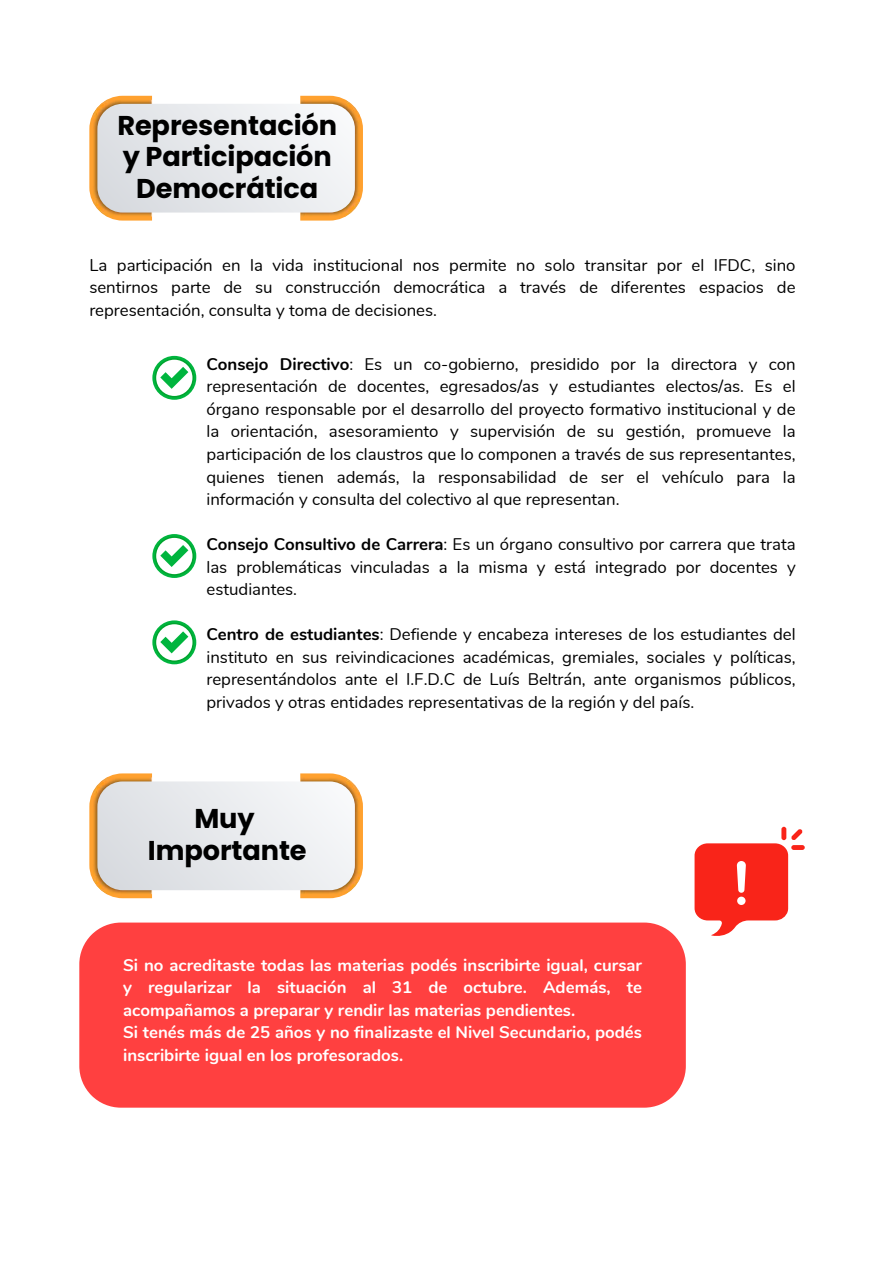
<style>
.page{position:relative;width:894px;height:1264px;background:#fff}
.page>*{position:absolute;margin:0;border:0;box-sizing:border-box;transform-origin:0 0}
.t1{font:700 27.15px/31.5px "Poppins";letter-spacing:-.005em;color:#000;text-align:center}
.t2{font:16.8px/22.5px "Nunito";color:#000;text-align:justify}
.t3{font:700 16.8px/22.5px "Nunito";color:#fff}
.s1{font-weight:700}
</style>
<div class="page">
<svg style="left:89px;top:96px;width:274px;height:124px"></svg>
<img style="left:93px;top:100px;width:266px;height:116px">
<div style="left:97px;top:104px;width:258px;height:108px;background:linear-gradient(to right,#dadce1,#f5f7f8);border-radius:25px"></div>
<svg style="left:89px;top:773px;width:274px;height:125px"></svg>
<img style="left:93px;top:777px;width:266px;height:117px">
<div style="left:97px;top:781px;width:258px;height:109px;background:linear-gradient(to right,#dadce0,#f5f7f8);border-radius:25px"></div>
<svg style="left:152px;top:356px;width:44px;height:44px"></svg>
<svg style="left:152px;top:534px;width:44px;height:44px"></svg>
<svg style="left:152px;top:620px;width:44px;height:44px"></svg>
<div style="left:791px;top:845px;width:13px;height:5px;background:#f92419;border-radius:2px"></div>
<svg style="left:694px;top:829px;width:108px;height:107px"></svg>
<div style="left:79px;top:922px;width:606px;height:185px;background:#ff4040"></div>
<h1 class="t1" style="left:117px;top:109px;width:221px">Representación y Participación<br>Democrática</h1>
<p class="t2" style="left:89px;top:254px;width:707px">La participación en la vida institucional nos permite no solo transitar por el IFDC, sino sentirnos parte de su construcción democrática a través de diferentes espacios de representación, consulta y toma de decisiones.</p>
<p class="t2" style="left:206px;top:353px;width:590px"><span class="s1">Consejo Directivo</span>: Es un co-gobierno, presidido por la directora y con representación de docentes, egresados/as y estudiantes electos/as. Es el órgano responsable por el desarrollo del proyecto formativo institucional y de la orientación, asesoramiento y supervisión de su gestión, promueve la participación de los claustros que lo componen a través de sus representantes, quienes tienen además, la responsabilidad de ser el vehículo para la información y consulta del colectivo al que representan.</p>
<p class="t2" style="left:206px;top:533px;width:590px"><span class="s1">Consejo Consultivo de Carrera</span>: Es un órgano consultivo por carrera que trata las problemáticas vinculadas a la misma y está integrado por docentes y estudiantes.</p>
<p class="t2" style="left:206px;top:623px;width:590px"><span class="s1">Centro de estudiantes</span>: Defiende y encabeza intereses de los estudiantes del instituto en sus reivindicaciones académicas, gremiales, sociales y políticas, representándolos ante el I.F.D.C de Luís Beltrán, ante organismos públicos, privados y otras entidades representativas de la región y del país.</p>
<h1 class="t1" style="left:148px;top:802px;width:160px">Muy<br>Importante</h1>
<p class="t3" style="left:123px;top:953px;width:520px">Si no acreditaste todas las materias podés inscribirte igual, cursar y regularizar la situación al 31 de octubre. Además, te acompañamos a preparar y rendir las materias pendientes.<br>Si tenés más de 25 años y no finalizaste el Nivel Secundario, podés inscribirte igual en los profesorados.</p>
</div>
